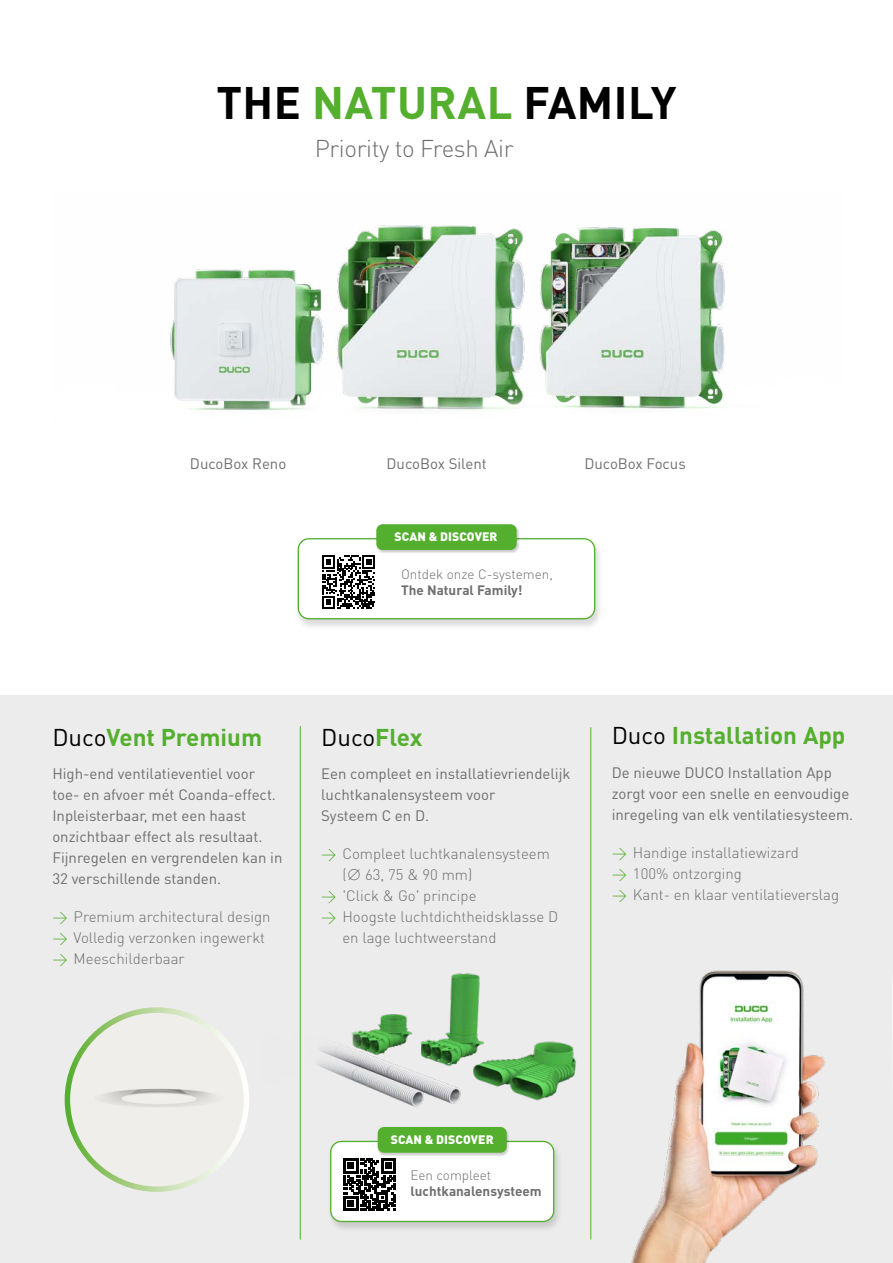
<style>
.page{position:relative;width:893px;height:1263px;background:#fff}
.page>*{position:absolute;margin:0;border:0;box-sizing:border-box;transform-origin:0 0}
.t1{font:700 45px "DINOT";letter-spacing:.01em;color:#000}
.t2{font:700 24px "DINOT";color:#54af2e}
.t3{font:300 24px "DINOT";letter-spacing:-.015em;color:#6e6e6e}
.t4{font:24px "DINOT";color:#000}
.t5{font:15px/21px "DINOT";color:#6e6e6e}
.t6{font:300 15px/21px "DINOT";color:#6e6e6e}
.t7{font:700 13.5px "DINOT";color:#6e6e6e}
.t8{font:300 13.5px "DINOT";color:#6e6e6e}
.t9{font:900 12.15px "DINOT";letter-spacing:.01em;color:#fff}
.s1{color:#54af2e}
.s2{font-weight:400;color:#000}
.s3{font-weight:700;color:#54af2e}
</style>
<div class="page">
<div style="left:0;top:696px;width:893px;height:567px;background:#ececec"></div>
<img style="left:299px;top:958px;width:277px;height:169px">
<img style="left:591px;top:957px;width:302px;height:306px">
<hr style="left:300px;top:726px;width:1px;height:513px;background:#54af2e">
<hr style="left:590px;top:727px;width:1px;height:512px;background:#54af2e">
<img style="left:67px;top:1010px;width:179px;height:179px;border-radius:90px">
<div style="left:65px;top:1007px;width:184px;height:185px;border:5px solid #fff;border-radius:50%"></div>
<div style="left:327px;top:1139px;width:236px;height:94px;background:#000;opacity:.15"></div>
<div style="left:318px;top:1128px;width:249px;height:95px;background:#fff;opacity:.75"></div>
<div style="left:330px;top:1141px;width:224px;height:81px;border:1px solid #54af2e;border-radius:11px"></div>
<div style="left:377px;top:1127px;width:132px;height:29px;background:#000;opacity:.2"></div>
<div style="left:378px;top:1127px;width:129px;height:26px;background:#54af2e;border-radius:6px"></div>
<svg style="left:343px;top:1158px;width:53px;height:53px;background:#4d4d4d"></svg>
<div style="left:294px;top:537px;width:310px;height:93px;background:#000;opacity:.15"></div>
<div style="left:285px;top:525px;width:324px;height:95px;background:#fff"></div>
<div style="left:298px;top:538px;width:297px;height:81px;border:1px solid #54af2e;border-radius:11px"></div>
<svg style="left:322px;top:555px;width:53px;height:54px"></svg>
<div style="left:375px;top:524px;width:144px;height:29px;background:#000;opacity:.2"></div>
<div style="left:376px;top:524px;width:141px;height:26px;background:#54af2e;border-radius:6px"></div>
<img style="left:170px;top:224px;width:555px;height:187px">
<h1 class="t1" style="left:216px;top:73px;width:461px">THE <span class="s1">NATURAL</span> FAMILY</h1>
<h2 class="t3" style="left:315px;top:132px;width:200px">Priority to Fresh Air</h2>
<p class="t5" style="left:190px;top:452px;width:98px">DucoBox Reno</p>
<p class="t5" style="left:386px;top:452px;width:102px">DucoBox Silent</p>
<p class="t5" style="left:584px;top:452px;width:103px">DucoBox Focus</p>
<p class="t9" style="left:395px;top:529px;width:104px">SCAN &amp; DISCOVER</p>
<p class="t8" style="left:401px;top:565px;width:153px">Ontdek onze C-systemen,</p>
<p class="t7" style="left:401px;top:581px;width:123px">The Natural Family!</p>
<h2 class="t2" style="left:52px;top:720px;width:211px"><span class="s2">Duco</span>Vent Premium</h2>
<p class="t5" style="left:52px;top:763px;width:232px">High-end ventilatieventiel voor toe- en afvoer mét Coanda-effect.<br>Inpleisterbaar, met een haast onzichtbaar effect als resultaat.<br>Fijnregelen en vergrendelen kan in<br>32 verschillende standen.</p>
<p class="t6" style="left:52px;top:906px;width:220px"><span class="s1">→</span> Premium architectural design</p>
<p class="t6" style="left:52px;top:927px;width:214px"><span class="s1">→</span> Volledig verzonken ingewerkt</p>
<p class="t6" style="left:52px;top:948px;width:134px"><span class="s1">→</span> Meeschilderbaar</p>
<h2 class="t4" style="left:321px;top:720px;width:103px">Duco<span class="s3">Flex</span></h2>
<p class="t5" style="left:321px;top:763px;width:251px">Een compleet en installatievriendelijk luchtkanalensysteem voor<br>Systeem C en D.</p>
<p class="t6" style="left:342px;top:843px;width:209px;text-indent:-21px"><span class="s1">→</span> Compleet luchtkanalensysteem ( 63, 75 &amp; 90 mm)</p>
<p class="t6" style="left:321px;top:885px;width:157px"><span class="s1">→</span> 'Click &amp; Go' principe</p>
<p class="t6" style="left:342px;top:906px;width:217px;text-indent:-21px"><span class="s1">→</span> Hoogste luchtdichtheidsklasse D en lage luchtweerstand</p>
<h2 class="t2" style="left:612px;top:719px;width:235px"><span class="s2">Duco</span> Installation App</h2>
<p class="t5" style="left:612px;top:762px;width:243px">De nieuwe DUCO Installation App zorgt voor een snelle en eenvoudige inregeling van elk ventilatiesysteem.</p>
<p class="t6" style="left:612px;top:842px;width:189px"><span class="s1">→</span> Handige installatiewizard</p>
<p class="t6" style="left:612px;top:863px;width:132px"><span class="s1">→</span> 100% ontzorging</p>
<p class="t6" style="left:612px;top:884px;width:229px"><span class="s1">→</span> Kant- en klaar ventilatieverslag</p>
<p class="t9" style="left:391px;top:1131px;width:104px">SCAN &amp; DISCOVER</p>
<p class="t8" style="left:410px;top:1165px;width:82px">Een compleet</p>
<p class="t7" style="left:410px;top:1182px;width:133px">luchtkanalensysteem</p>
</div>
